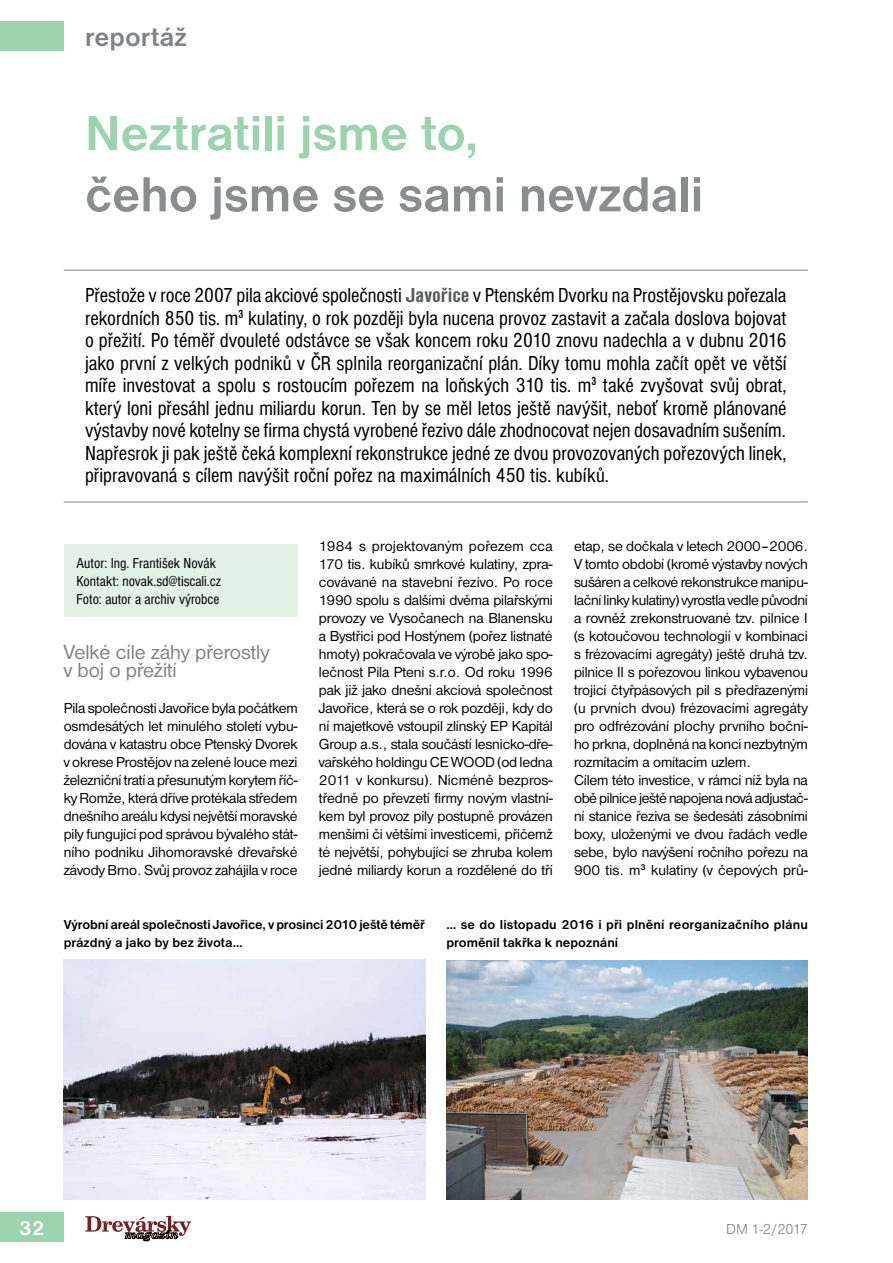
<style>
.page{position:relative;width:893px;height:1263px;background:#fff}
.page>*{position:absolute;margin:0;border:0;box-sizing:border-box;transform-origin:0 0}
.t1{font:700 51px "Nimbus San DEE";letter-spacing:-.005em;color:#8a8c8e}
.t2{font:700 51px "Nimbus San DEE";letter-spacing:-.005em;color:#9bd3ae}
.t3{font:700 27px "Nimbus San DEE";color:#808285}
.t4{font:condensed 21px/22.5px "Nimbus San DEE";color:#000;text-align:justify}
.t5{font:21px/18px "Nimbus San DEE";color:#808285}
.t6{font:700 21px "Nimbus San DEE";color:#fff}
.t7{font:15px/18px "Nimbus San DEE";letter-spacing:-.01em;color:#000;text-align:justify}
.t8{font:condensed 15px/18px "Nimbus San DEE";color:#000}
.t9{font:15px "Nimbus San DEE Ligh";letter-spacing:-.02em;color:#808285}
.t10{font:700 13.5px/18px "Nimbus San DEE";color:#000}
.s1{font-weight:700;color:#58595b}
</style>
<div class="page">
<svg style="left:85px;top:1216px;width:106px;height:25px"></svg>
<div style="left:0;top:1212px;width:64px;height:30px;background:#9bd3ae"></div>
<div style="left:0;top:21px;width:64px;height:30px;background:#9bd3ae"></div>
<hr style="left:64px;top:270px;width:744px;height:1px;background:#808285">
<hr style="left:64px;top:502px;width:744px;height:1px;background:#808285">
<div style="left:64px;top:544px;width:234px;height:73px;background:#e3f2e7"></div>
<img style="left:64px;top:960px;width:361px;height:239px">
<img style="left:446px;top:960px;width:362px;height:239px">
<h2 class="t3" style="left:85px;top:22px;width:103px">reportáž</h2>
<h1 class="t2" style="left:85px;top:104px;width:394px">Neztratili jsme to,</h1>
<h1 class="t1" style="left:85px;top:166px;width:620px">čeho jsme se sami nevzdali</h1>
<p class="t4" style="left:85px;top:285px;width:703px">Přestože v roce 2007 pila akciové společnosti <span class="s1">Javořice</span> v Ptenském Dvorku na Prostějovsku pořezala rekordních 850 tis. m<sup>3</sup> kulatiny, o rok později byla nucena provoz zastavit a začala doslova bojovat o přežití. Po téměř dvouleté odstávce se však koncem roku 2010 znovu nadechla a v dubnu 2016 jako první z velkých podniků v ČR splnila reorganizační plán. Díky tomu mohla začít opět ve větší míře investovat a spolu s rostoucím pořezem na loňských 310 tis. m<sup>3</sup> také zvyšovat svůj obrat, který loni přesáhl jednu miliardu korun. Ten by se měl letos ještě navýšit, neboť kromě plánované výstavby nové kotelny se firma chystá vyrobené řezivo dále zhodnocovat nejen dosavadním sušením.<br>Napřesrok ji pak ještě čeká komplexní rekonstrukce jedné ze dvou provozovaných pořezových linek, připravovaná s cílem navýšit roční pořez na maximálních 450 tis. kubíků.</p>
<p class="t8" style="left:77px;top:555px;width:146px">Autor: Ing. František Novák<br>Kontakt: novak.sd@tiscali.cz<br>Foto: autor a archiv výrobce</p>
<h3 class="t5" style="left:64px;top:643px;width:207px">Velké cíle záhy přerostly v boj o přežití</h3>
<p class="t7" style="left:64px;top:699px;width:235px">Pila společnosti Javořice byla počátkem osmdesátých let minulého století vybu&shy;dována v katastru obce Ptenský Dvorek v okrese Prostějov na zelené louce mezi železniční tratí a přesunutým korytem říč&shy;ky Romže, která dříve protékala středem dnešního areálu kdysi největší moravské pily fungující pod správou bývalého stát&shy;ního podniku Jihomoravské dřevařské závody Brno. Svůj provoz zahájila v roce</p>
<p class="t7" style="left:319px;top:537px;width:236px">1984 s projektovaným pořezem cca 170 tis. kubíků smrkové kulatiny, zpra&shy;covávané na stavební řezivo. Po roce 1990 spolu s dalšími dvěma pilařskými provozy ve Vysočanech na Blanensku a Bystřici pod Hostýnem (pořez listnaté hmoty) pokračovala ve výrobě jako spo&shy;lečnost Pila Ptení s.r.o. Od roku 1996 pak již jako dnešní akciová společnost Javořice, která se o rok později, kdy do ní majetkově vstoupil zlínský EP Kapitál Group a.s., stala součástí lesnicko-dře&shy;vařského holdingu CE WOOD (od ledna 2011 v konkursu). Nicméně bezpros&shy;tředně po převzetí firmy novým vlastní&shy;kem byl provoz pily postupně provázen menšími či většími investicemi, přičemž té největší, pohybující se zhruba kolem jedné miliardy korun a rozdělené do tří</p>
<p class="t7" style="left:574px;top:537px;width:235px;text-align:left">etap, se dočkala v letech 2000–2006.<br>V tomto období (kromě výstavby nových sušáren a celkové rekonstrukce manipu&shy;lační linky kulatiny) vyrostla vedle původní a rovněž zrekonstruované tzv. pilnice I (s kotoučovou technologií v kombinaci s frézovacími agregáty) ještě druhá tzv. pilnice II s pořezovou linkou vybavenou trojicí čtyřpásových pil s předřazenými (u prvních dvou) frézovacími agregáty pro odfrézování plochy prvního boční&shy;ho prkna, doplněná na konci nezbytným rozmítacím a omítacím uzlem.<br>Cílem této investice, v rámci níž byla na obě pilnice ještě napojena nová adjustač&shy;ní stanice řeziva se šedesáti zásobními boxy, uloženými ve dvou řadách vedle sebe, bylo navýšení ročního pořezu na 900 tis. m<sup>3</sup> kulatiny (v čepových prů-</p>
<p class="t10" style="left:64px;top:916px;width:363px">Výrobní areál společnosti Javořice, v prosinci 2010 ještě téměř prázdný a jako by bez života…</p>
<p class="t10" style="left:446px;top:916px;width:363px">… se do listopadu 2016 i při plnění reorganizačního plánu proměnil takřka k nepoznání</p>
<h3 class="t6" style="left:19px;top:1216px;width:28px">32</h3>
<p class="t9" style="left:726px;top:1220px;width:83px">DM 1-2/2017</p>
</div>
